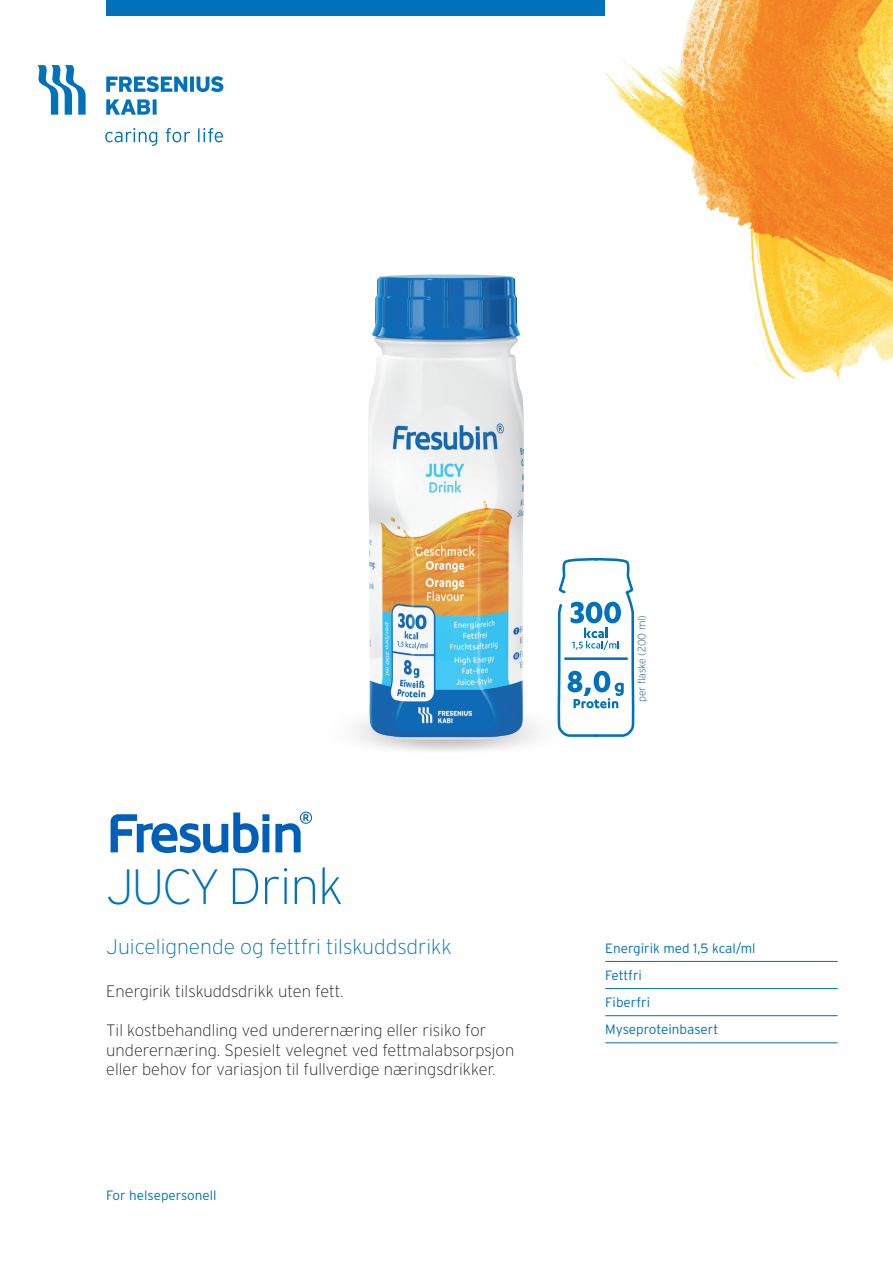
<style>
.page{position:relative;width:893px;height:1263px;background:#fff}
.page>*{position:absolute;margin:0;border:0;box-sizing:border-box;transform-origin:0 0}
.t1{font:200 51px "Interstate";letter-spacing:-.02em;color:#0071bb}
.t2{font:200 21px "Interstate";color:#0071bb}
.t3{font:200 16.5px/19.5px "Interstate";color:#231f20}
.t4{font:300 13.5px "Interstate";color:#0071bb}
.t5{font:200 10.65px "Interstate";letter-spacing:-.02em;color:#074772}
.s1{font-size:49.5px}
</style>
<div class="page">
<hr style="left:605px;top:961px;width:233px;height:1px;background:#0071bb">
<hr style="left:605px;top:988px;width:233px;height:1px;background:#0071bb">
<hr style="left:605px;top:1015px;width:233px;height:1px;background:#0071bb">
<hr style="left:605px;top:1042px;width:233px;height:1px;background:#0071bb">
<img style="left:605px;top:0;width:288px;height:381px">
<svg style="left:38px;top:65px;width:48px;height:50px"></svg>
<svg style="left:106px;top:99px;width:51px;height:16px"></svg>
<svg style="left:106px;top:76px;width:117px;height:16px"></svg>
<svg style="left:105px;top:128px;width:118px;height:18px"></svg>
<div style="left:106px;top:0;width:499px;height:15px;background:#0071bb"></div>
<img style="left:368px;top:275px;width:156px;height:465px">
<svg style="left:557px;top:557px;width:78px;height:180px"></svg>
<svg style="left:111px;top:811px;width:201px;height:42px"></svg>
<p class="t1" style="left:106px;top:858px;width:238px"><span class="s1">JUCY</span> Drink</p>
<p class="t2" style="left:106px;top:935px;width:347px">Juicelignende og fettfri tilskuddsdrikk</p>
<p class="t3" style="left:106px;top:981px;width:239px">Energirik tilskuddsdrikk uten fett.</p>
<p class="t3" style="left:106px;top:1020px;width:409px">Til kostbehandling ved underernæring eller risiko for underernæring. Spesielt velegnet ved fettmalabsorpsjon eller behov for variasjon til fullverdige næringsdrikker.</p>
<p class="t4" style="left:106px;top:1187px;width:112px">For helsepersonell</p>
<p class="t5" style="left:636px;top:702px;width:88px;rotate:-90deg">per flaske (200 ml)</p>
<p class="t4" style="left:605px;top:940px;width:152px">Energirik med 1,5 kcal/ml</p>
<p class="t4" style="left:605px;top:967px;width:38px">Fettfri</p>
<p class="t4" style="left:605px;top:995px;width:46px">Fiberfri</p>
<p class="t4" style="left:605px;top:1022px;width:115px">Myseproteinbasert</p>
</div>
